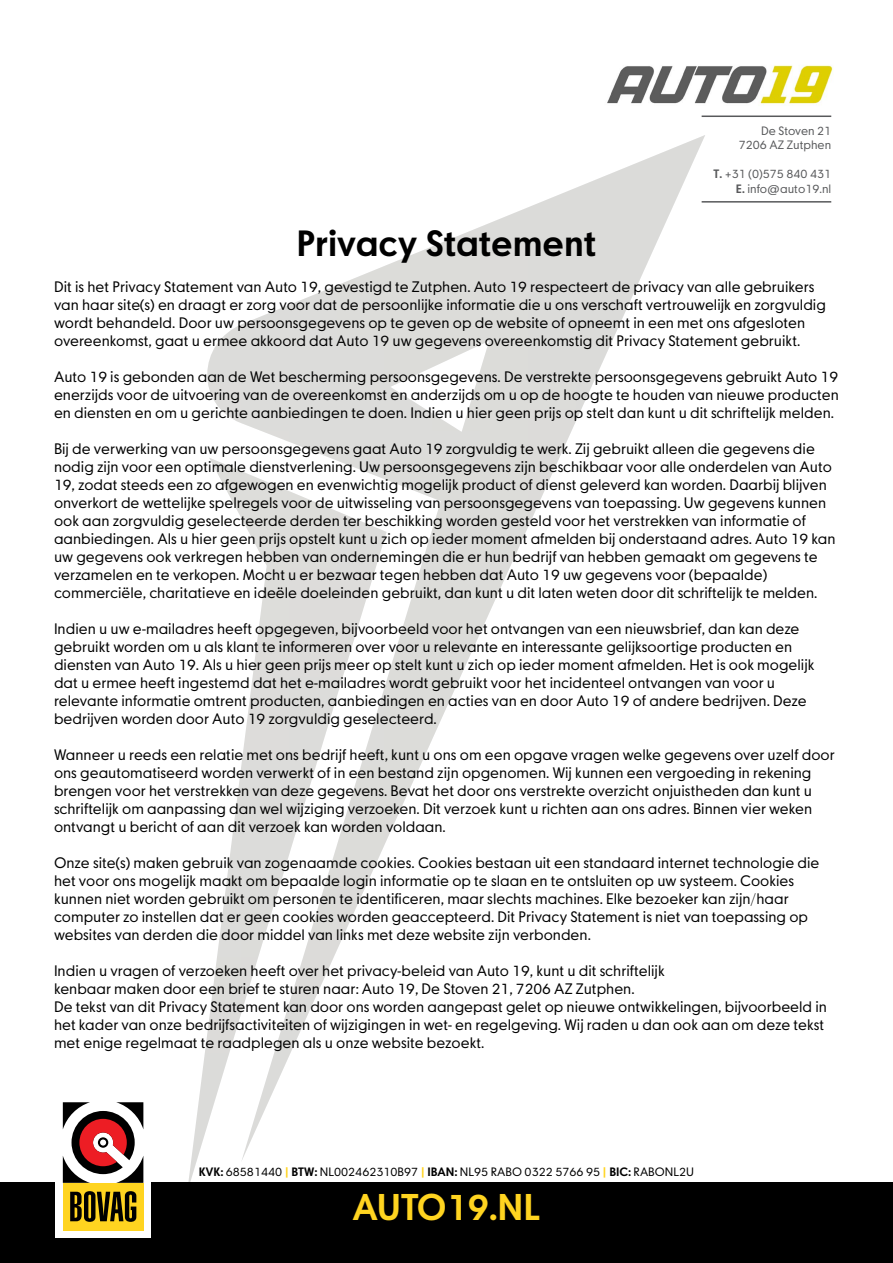
<style>
.page{position:relative;width:893px;height:1263px;background:#fff}
.page>*{position:absolute;margin:0;border:0;box-sizing:border-box;transform-origin:0 0}
.t1{font:700 36.75px "Moskau Grotesk";color:#ffd420}
.t2{font:700 36px "Moskau Grotesk";color:#000}
.t3{font:15px/18px "Moskau Grotesk";color:#000}
.t4{font:12px "Moskau Grotesk";color:#000}
.t5{font:12px/14.4px "Moskau Grotesk";color:#58595b;text-align:right}
.s1{font-weight:700}
.s2{font-weight:700;color:#ffd420}
</style>
<div class="page">
<svg style="left:188px;top:116px;width:517px;height:1066px"></svg>
<img style="left:607px;top:65px;width:226px;height:40px">
<hr style="left:702px;top:116px;width:129px;height:1px;background:#58595b">
<div style="left:0;top:1182px;width:893px;height:81px;background:#000"></div>
<div style="left:56px;top:1095px;width:95px;height:142px;background:#fff"></div>
<div style="left:63px;top:1183px;width:80px;height:47px;background:#ffd420"></div>
<svg style="left:70px;top:1191px;width:66px;height:31px"></svg>
<svg style="left:63px;top:1102px;width:80px;height:81px"></svg>
<hr style="left:702px;top:201px;width:129px;height:2px;background:#58595b">
<p class="t5" style="left:739px;top:123px;width:94px">De Stoven 21<br>7206 AZ Zutphen</p>
<p class="t5" style="left:714px;top:167px;width:119px"><span class="s1">.T</span> +31 (0) 575 840 431 <span class="s1">.E</span> info@auto19.nl</p>
<h2 class="t2" style="left:297px;top:221px;width:301px">Privacy Statement</h2>
<p class="t3" style="left:54px;top:277px;width:773px">Dit is het Privacy Statement van Auto 19, gevestigd te Zutphen. Auto 19 respecteert de privacy van alle gebruikers van haar site s( ) en draagt er zorg voor dat de persoonlijke informatie die u ons verschaft vertrouwelijk en zorgvuldig wordt behandeld. Door uw persoonsgegevens op te geven op de website of opneemt in een met ons afgesloten overeenkomst, gaat u ermee akkoord dat Auto 19 uw gegevens overeenkomstig dit Privacy Statement gebruikt.</p>
<p class="t3" style="left:54px;top:367px;width:786px;text-align:justify">Auto 19 is gebonden aan de Wet bescherming persoonsgegevens. De verstrekte persoonsgegevens gebruikt Auto 19 enerzijds voor de uitvoering van de overeenkomst en anderzijds om u op de hoogte te houden van nieuwe producten en diensten en om u gerichte aanbiedingen te doen. Indien u hier geen prijs op stelt dan kunt u dit schriftelijk melden.</p>
<p class="t3" style="left:54px;top:439px;width:783px">Bij de verwerking van uw persoonsgegevens gaat Auto 19 zorgvuldig te werk. Zij gebruikt alleen die gegevens die nodig zijn voor een optimale dienstverlening. Uw persoonsgegevens zijn beschikbaar voor alle onderdelen van Auto 19, zodat steeds een zo afgewogen en evenwichtig mogelijk product of dienst geleverd kan worden. Daarbij blijven onverkort de wettelijke spelregels voor de uitwisseling van persoonsgegevens van toepassing. Uw gegevens kunnen ook aan zorgvuldig geselecteerde derden ter beschikking worden gesteld voor het verstrekken van informatie of aanbiedingen. Als u hier geen prijs opstelt kunt u zich op ieder moment afmelden bij onderstaand adres. Auto 19 kan uw gegevens ook verkregen hebben van ondernemingen die er hun bedrijf van hebben gemaakt om gegevens te verzamelen en te verkopen. Mocht u er bezwaar tegen hebben dat Auto 19 uw gegevens voor (bepaalde( commerciële, charitatieve en ideële doeleinden gebruikt, dan kunt u dit laten weten door dit schriftelijk te melden.</p>
<p class="t3" style="left:54px;top:619px;width:762px">Indien u uw -e mailadres heeft opgegeven, bijvoorbeeld voor het ontvangen van een nieuwsbrief, dan kan deze gebruikt worden om u als klant te informeren over voor u relevante en interessante gelijksoortige producten en diensten van Auto 19. Als u hier geen prijs meer op stelt kunt u zich op ieder moment afmelden. Het is ook mogelijk dat u ermee heeft ingestemd dat het -e mailadres wordt gebruikt voor het incidenteel ontvangen van voor u relevante informatie omtrent producten, aanbiedingen en acties van en door Auto 19 of andere bedrijven. Deze bedrijven worden door Auto 19 zorgvuldig geselecteerd.</p>
<p class="t3" style="left:54px;top:745px;width:782px">Wanneer u reeds een relatie met ons bedrijf heeft, kunt u ons om een opgave vragen welke gegevens over uzelf door ons geautomatiseerd worden verwerkt of in een bestand zijn opgenomen. Wij kunnen een vergoeding in rekening brengen voor het verstrekken van deze gegevens. Bevat het door ons verstrekte overzicht onjuistheden dan kunt u schriftelijk om aanpassing dan wel wijziging verzoeken. Dit verzoek kunt u richten aan ons adres. Binnen vier weken ontvangt u bericht of aan dit verzoek kan worden voldaan.</p>
<p class="t3" style="left:54px;top:853px;width:767px">Onze site s( ) maken gebruik van zogenaamde cookies. Cookies bestaan uit een standaard internet technologie die het voor ons mogelijk maakt om bepaalde login informatie op te slaan en te ontsluiten op uw systeem. Cookies kunnen niet worden gebruikt om personen te identificeren, maar slechts machines. Elke bezoeker kan zijn/haar computer zo instellen dat er geen cookies worden geaccepteerd. Dit Privacy Statement is niet van toepassing op websites van derden die door middel van links met deze website zijn verbonden.</p>
<p class="t3" style="left:54px;top:961px;width:774px">Indien u vragen of verzoeken heeft over het privacy-beleid van Auto 19, kunt u dit schriftelijk<br>kenbaar maken door een brief te sturen naar: Auto 19, De Stoven 21, 7206 AZ Zutphen.<br>De tekst van dit Privacy Statement kan door ons worden aangepast gelet op nieuwe ontwikkelingen, bijvoorbeeld in het kader van onze bedrijfsactiviteiten of wijzigingen in wet- en regelgeving. Wij raden u dan ook aan om deze tekst met enige regelmaat te raadplegen als u onze website bezoekt.</p>
<p class="t4" style="left:199px;top:1164px;width:496px"><span class="s1">KvK:</span> 68581440 <span class="s2">|</span> <span class="s1">BTW:</span> NL002462310B97 <span class="s2">|</span> <span class="s1">IBAN:</span> NL95 RABO 0322 5766 95 <span class="s2">|</span> <span class="s1">BIC:</span> RABONL U2</p>
<h1 class="t1" style="left:353px;top:1184px;width:189px">AUTO19.NL</h1>
</div>
